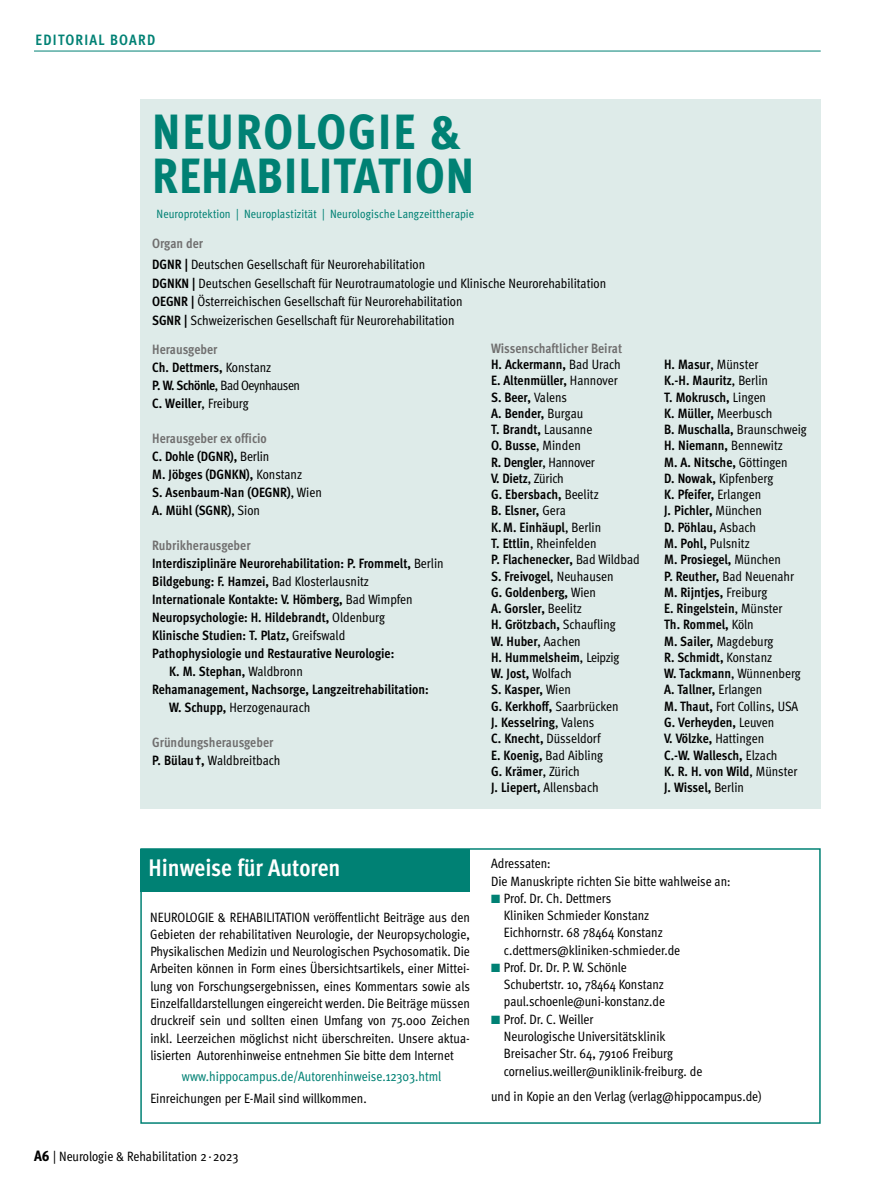
<style>
.page{position:relative;width:893px;height:1191px;background:#fff}
.page>*{position:absolute;margin:0;border:0;box-sizing:border-box;transform-origin:0 0}
.t1{font:800 condensed 49.5px/43.5px "Meta Pro";letter-spacing:.02em;color:#008174}
.t2{font:700 condensed 24px "Meta Pro";color:#fff}
.t3{font:700 condensed 15px "Meta Pro";letter-spacing:.085em;color:#008174}
.t4{font:700 condensed 13.5px/16.2px "Meta Pro";color:#000}
.t5{font:condensed 13.5px/17.2px "Meta Pro";letter-spacing:-.005em;color:#000}
.t6{font:700 condensed 13.5px/18px "Meta Pro";color:#706f6f}
.t7{font:condensed 13.5px "Meta Pro";color:#008174}
.t8{font:condensed 12px "Meta Pro";letter-spacing:.005em;color:#008174}
.s1{font-weight:700;color:#706f6f}
.s2{font-weight:700}
.s3{color:#706f6f}
.s4{font-weight:400}
.s5{color:#000}
.s6{font-weight:400;color:#000}
.s7{font-weight:800;font-size:15px}
.s8{color:#008174}
</style>
<div class="page">
<div style="left:140px;top:849px;width:330px;height:42px;background:#008174"></div>
<div style="left:140px;top:848px;width:681px;height:275px;border:2px solid #008174"></div>
<div style="left:140px;top:99px;width:681px;height:709px;background:#deebe9"></div>
<hr style="left:34px;top:51px;width:787px;height:1px;background:#008174">
<p class="t3" style="left:36px;top:28px;width:121px">EDITORIAL BOARD</p>
<h1 class="t1" style="left:152px;top:108px;width:323px">NEUROLOGIE &amp;<br>REHABILITATION</h1>
<p class="t8" style="left:156px;top:205px;width:319px">Neuroprotektion | Neuroplastizität | Neurologische Langzeittherapie</p>
<p class="t5" style="left:152px;top:232px;width:274px;line-height:20.7px"><span class="s1">Organ der<br></span><span class="s2">DGNR |</span> Deutschen Gesellschaft für Neurorehabilitation</p>
<p class="t5" style="left:152px;top:273px;width:456px;line-height:18.6px"><span class="s2">DGNKN |</span> Deutschen Gesellschaft für Neurotraumatologie und Klinische Neurorehabilitation<br><span class="s2">OEGNR |</span> Österreichischen Gesellschaft für Neurorehabilitation<br><span class="s2">SGNR |</span> Schweizerischen Gesellschaft für Neurorehabilitation</p>
<p class="t4" style="left:152px;top:339px;width:149px;line-height:18px"><span class="s3">Herausgeber<br></span>Ch. Dettmers, <span class="s4">Konstanz<br></span>P. W. Schönle<span class="s4">, Bad Oeynhausen<br></span>C. Weiller<span class="s4">, Freiburg</span></p>
<p class="t4" style="left:152px;top:428px;width:171px;line-height:18px"><span class="s3">Herausgeber ex officio<br></span>C. Dohle (DGNR), <span class="s4">Berlin<br></span>M. Jöbges (DGNKN), <span class="s4">Konstanz<br></span>S. Asenbaum-Nan (OEGNR)<span class="s4">, Wien<br></span>A. Mühl (SGNR)<span class="s4">, Sion</span></p>
<p class="t6" style="left:152px;top:535px;width:100px">Rubrikherausgeber</p>
<p class="t4" style="left:152px;top:554px;width:293px">Interdisziplinäre Neurorehabilitation: P. Frommelt, <span class="s4">Berlin</span></p>
<p class="t4" style="left:152px;top:572px;width:218px">Bildgebung: F. Hamzei, <span class="s4">Bad Klosterlausnitz</span></p>
<p class="t4" style="left:152px;top:590px;width:262px">Internationale Kontakte: V. Hömberg, <span class="s4">Bad Wimpfen</span></p>
<p class="t4" style="left:152px;top:608px;width:234px">Neuropsychologie: H. Hildebrandt, <span class="s4">Oldenburg</span></p>
<p class="t4" style="left:152px;top:626px;width:195px">Klinische Studien: T. Platz, <span class="s4">Greifswald</span></p>
<p class="t4" style="left:152px;top:644px;width:244px">Pathophysiologie und Restaurative Neurologie:</p>
<p class="t4" style="left:169px;top:662px;width:135px">K. M. Stephan, <span class="s4">Waldbronn</span></p>
<p class="t4" style="left:152px;top:680px;width:278px">Rehamanagement, Nachsorge, Langzeitrehabilitation:</p>
<p class="t5" style="left:169px;top:697px;width:143px"><span class="s2">W. Schupp,</span> Herzogenaurach</p>
<p class="t6" style="left:152px;top:732px;width:130px">Gründungsherausgeber<br><span class="s5">P. Bülau †,</span> <span class="s6">Waldbreitbach</span></p>
<p class="t4" style="left:491px;top:339px;width:150px"><span class="s3">Wissenschaftlicher Beirat<br></span>H. Ackermann, <span class="s4">Bad Urach<br></span>E. Altenmüller, <span class="s4">Hannover<br></span>S. Beer, <span class="s4">Valens<br></span>A. Bender, <span class="s4">Burgau<br></span>T. Brandt, <span class="s4">Lausanne<br></span>O. Busse<span class="s4">, Minden<br></span>R. Dengler<span class="s4">, Hannover<br></span>V. Dietz<span class="s4">, Zürich<br></span>G. Ebersbach, <span class="s4">Beelitz<br></span>B. Elsner, <span class="s4">Gera<br></span>K.M. Einhäupl<span class="s4">, Berlin<br></span>T. Ettlin<span class="s4">, Rheinfelden<br></span>P. Flachenecker, <span class="s4">Bad Wildbad<br></span>S. Freivogel<span class="s4">, Neuhausen<br></span>G. Goldenberg, <span class="s4">Wien<br></span>A. Gorsler, <span class="s4">Beelitz<br></span>H. Grötzbach, <span class="s4">Schaufling<br></span>W. Huber<span class="s4">, Aachen<br></span>H. Hummelsheim<span class="s4">, Leipzig<br></span>W. Jost, <span class="s4">Wolfach<br></span>S. Kasper, <span class="s4">Wien<br></span>G. Kerkhoff, <span class="s4">Saarbrücken<br></span>J. Kesselring<span class="s4">, Valens<br></span>C. Knecht, <span class="s4">Düsseldorf<br></span>E. Koenig, <span class="s4">Bad Aibling<br></span>G. Krämer<span class="s4">, Zürich<br></span>J. Liepert, <span class="s4">Allensbach</span></p>
<p class="t4" style="left:664px;top:355px;width:144px">H. Masur<span class="s4">, Münster<br></span>K.-H. Mauritz<span class="s4">, Berlin<br></span>T. Mokrusch, <span class="s4">Lingen<br></span>K. Müller, <span class="s4">Meerbusch<br></span>B. Muschalla, <span class="s4">Braunschweig<br></span>H. Niemann, <span class="s4">Bennewitz<br></span>M. A. Nitsche, <span class="s4">Göttingen<br></span>D. Nowak, <span class="s4">Kipfenberg<br></span>K. Pfeifer, <span class="s4">Erlangen<br></span>J. Pichler, <span class="s4">München<br></span>D. Pöhlau, <span class="s4">Asbach<br></span>M. Pohl, <span class="s4">Pulsnitz<br></span>M. Prosiegel, <span class="s4">München<br></span>P. Reuther, <span class="s4">Bad Neuenahr<br></span>M. Rijntjes, <span class="s4">Freiburg<br></span>E. Ringelstein<span class="s4">, Münster<br></span>Th. Rommel, <span class="s4">Köln<br></span>M. Sailer, <span class="s4">Magdeburg<br></span>R. Schmidt, <span class="s4">Konstanz<br></span>W. Tackmann<span class="s4">, Wünnenberg<br></span>A. Tallner, <span class="s4">Erlangen<br></span>M. Thaut, <span class="s4">Fort Collins, USA<br></span>G. Verheyden, <span class="s4">Leuven<br></span>V. Völzke, <span class="s4">Hattingen<br></span>C.-W. Wallesch, <span class="s4">Elzach<br></span>K. R. H. von Wild<span class="s4">, Münster<br></span>J. Wissel, <span class="s4">Berlin</span></p>
<h2 class="t2" style="left:149px;top:849px;width:193px">Hinweise für Autoren</h2>
<p class="t5" style="left:150px;top:907px;width:321px;text-align:justify">NEUROLOGIE &amp; REHABILITATION veröffentlicht Beiträge aus den Gebieten der rehabilitativen Neurologie, der Neuropsychologie, Physikalischen Medizin und Neurologischen Psychosomatik. Die Arbeiten können in Form eines Übersichtsartikels, einer Mittei&shy;lung von Forschungsergebnissen, eines Kommentars sowie als Einzelfalldarstellungen eingereicht werden. Die Beiträge müssen druckreif sein und sollten einen Umfang von 75.000 Zeichen inkl. Leerzeichen möglichst nicht überschreiten. Unsere aktua&shy;lisierten Autorenhinweise entnehmen Sie bitte dem Internet</p>
<p class="t7" style="left:182px;top:1066px;width:261px">www.hippocampus.de/Autorenhinweise.12303.html</p>
<p class="t5" style="left:150px;top:1088px;width:218px">Einreichungen per E-Mail sind willkommen.</p>
<p class="t5" style="left:34px;top:1147px;width:206px"><span class="s7">A6</span> | Neurologie &amp; Rehabilitation 2 · 2023</p>
<p class="t5" style="left:491px;top:854px;width:241px">Adressaten:<br>Die Manuskripte richten Sie bitte wahlweise an:</p>
<p class="t5" style="left:504px;top:888px;width:178px;text-indent:-13px"><span class="s8">■</span> Prof. Dr. Ch. Dettmers<br>Kliniken Schmieder Konstanz<br>Eichhornstr. 68 78464 Konstanz c.dettmers@kliniken-schmieder.de</p>
<p class="t5" style="left:504px;top:957px;width:163px;text-indent:-13px"><span class="s8">■</span> Prof. Dr. Dr. P. W. Schönle<br>Schubertstr. 10, 78464 Konstanz paul.schoenle@uni-konstanz.de</p>
<p class="t5" style="left:504px;top:1009px;width:200px;text-indent:-13px"><span class="s8">■</span> Prof. Dr. C. Weiller<br>Neurologische Universitätsklinik Breisacher Str. 64, 79106 Freiburg cornelius.weiller@uniklinik-freiburg. de</p>
<p class="t5" style="left:491px;top:1087px;width:272px">und in Kopie an den Verlag (verlag@hippocampus.de)</p>
</div>
